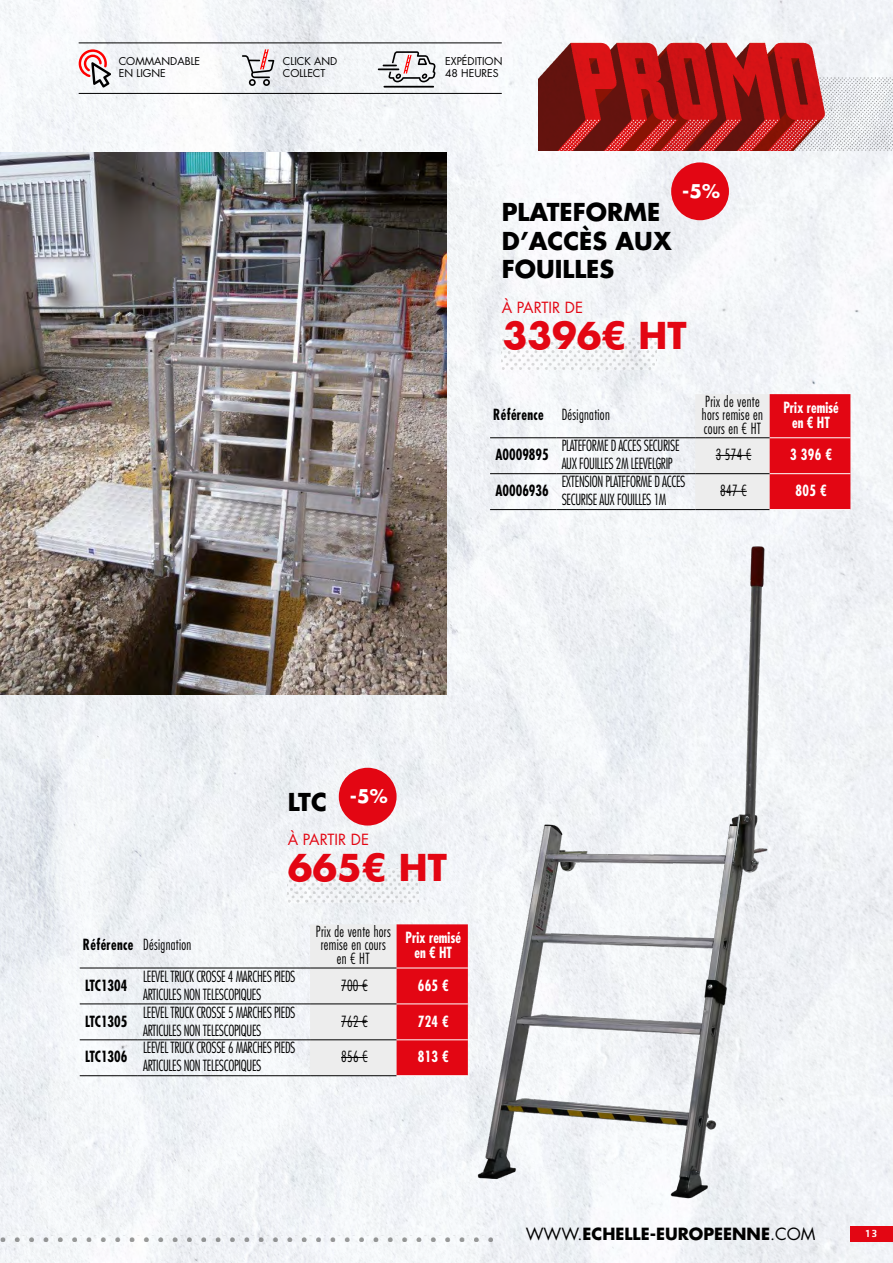
<style>
.page{position:relative;width:893px;height:1263px;background:#fff}
.page>*{position:absolute;margin:0;border:0;box-sizing:border-box;transform-origin:0 0}
.t1{font:700 36px "Futura Std";color:#e30613}
.t2{font:700 24px/28.8px "Futura Std";color:#000}
.t3{font:700 18.45px "Futura Std";color:#fff}
.t4{font:700 16.35px "Futura Std";color:#000}
.t5{font:300 condensed 15px/18px "Futura Std";letter-spacing:-.025em;color:#000;scale:.9 1}
.t6{font:300 condensed 15px/13.5px "Futura Std";letter-spacing:.025em;color:#000;scale:.9 1}
.t7{font:700 condensed 15px/15px "Futura Std";color:#fff;text-align:center;scale:.9 1}
.t8{font:700 condensed 15px "Futura Std";color:#000;scale:.9 1}
.t9{font:15px "Futura Std";color:#e30613}
.t10{font:10.5px/12.6px "Futura Std";color:#000}
.t11{font:900 10.5px "Axia Stencil";color:#fff}
.s1{font-weight:700}
.s2{font-weight:400}
</style>
<div class="page">
<img style="left:0;top:0;width:893px;height:1263px">
<svg style="left:242px;top:49px;width:32px;height:37px"></svg>
<svg style="left:378px;top:51px;width:58px;height:37px"></svg>
<svg style="left:79px;top:49px;width:32px;height:39px"></svg>
<hr style="left:79px;top:93px;width:423px;height:1px;background:#000">
<hr style="left:79px;top:43px;width:423px;height:1px;background:#000">
<img style="left:0;top:153px;width:446px;height:541px">
<img style="left:502px;top:336px;width:154px;height:34px">
<img style="left:457px;top:527px;width:337px;height:681px">
<img style="left:288px;top:868px;width:131px;height:34px">
<hr style="left:490px;top:473px;width:66px;height:1px;background:#000">
<hr style="left:556px;top:473px;width:139px;height:1px;background:#000">
<hr style="left:490px;top:509px;width:66px;height:1px;background:#000">
<hr style="left:556px;top:509px;width:139px;height:1px;background:#000">
<hr style="left:490px;top:437px;width:66px;height:1px;background:#000">
<hr style="left:556px;top:437px;width:139px;height:1px;background:#000">
<svg style="left:695px;top:394px;width:155px;height:116px"></svg>
<hr style="left:80px;top:1003px;width:58px;height:1px;background:#000">
<hr style="left:138px;top:1003px;width:172px;height:1px;background:#000">
<hr style="left:80px;top:1039px;width:58px;height:1px;background:#000">
<hr style="left:138px;top:1039px;width:172px;height:1px;background:#000">
<hr style="left:80px;top:1075px;width:58px;height:1px;background:#000">
<hr style="left:138px;top:1075px;width:172px;height:1px;background:#000">
<hr style="left:80px;top:968px;width:58px;height:1px;background:#000">
<hr style="left:138px;top:968px;width:172px;height:1px;background:#000">
<svg style="left:310px;top:924px;width:158px;height:152px"></svg>
<div style="left:671px;top:162px;width:58px;height:58px;background:#e30613;border-radius:50%"></div>
<div style="left:339px;top:768px;width:58px;height:57px;background:#e30613;border-radius:50%"></div>
<div style="left:850px;top:1226px;width:43px;height:16px;background:#e30613"></div>
<img style="left:0;top:1235px;width:501px;height:7px">
<img style="left:539px;top:43px;width:354px;height:108px">
<img style="left:0;top:43px;width:1px;height:108px">
<p class="t10" style="left:119px;top:55px;width:83px">COMMANDABLE<br>EN LIGNE</p>
<p class="t10" style="left:283px;top:55px;width:56px">CLICK AND<br>COLLECT</p>
<p class="t10" style="left:445px;top:55px;width:59px">EXPÉDITION<br>48 HEURES</p>
<p class="t3" style="left:682px;top:179px;width:39px">-5%</p>
<h2 class="t2" style="left:502px;top:197px;width:171px">PLATEFORME<br>D’ACCÈS AUX<br>FOUILLES</h2>
<p class="t9" style="left:502px;top:298px;width:83px">À PARTIR DE</p>
<h1 class="t1" style="left:503px;top:311px;width:185px">3396€ HT</h1>
<p class="t6" style="left:493px;top:408px;width:131px"><span class="s1">Référence</span> Désignation</p>
<p class="t6" style="left:702px;top:394px;width:69px">Prix de vente hors remise en cours en € HT</p>
<p class="t7" style="left:783px;top:400px;width:63px">Prix remisé en € HT</p>
<p class="t8" style="left:495px;top:446px;width:61px">A0009895</p>
<p class="t5" style="left:562px;top:437px;width:132px">PLATEFORME D ACCES SECURISE<br>AUX FOUILLES 2M LEEVELGRIP</p>
<p class="t5" style="left:716px;top:446px;width:41px">3 574 €</p>
<p class="t7" style="left:790px;top:447px;width:48px">3 396 €</p>
<p class="t8" style="left:495px;top:481px;width:61px">A0006936</p>
<p class="t5" style="left:562px;top:473px;width:139px">EXTENSION PLATEFORME D ACCES<br>SECURISE AUX FOUILLES 1M</p>
<p class="t5" style="left:720px;top:482px;width:31px">847 €</p>
<p class="t7" style="left:796px;top:483px;width:36px">805 €</p>
<p class="t6" style="left:83px;top:938px;width:122px"><span class="s1">Référence</span> Désignation</p>
<p class="t3" style="left:350px;top:784px;width:39px">-5%</p>
<h2 class="t2" style="left:288px;top:787px;width:41px">LTC</h2>
<p class="t9" style="left:288px;top:830px;width:83px">À PARTIR DE</p>
<h1 class="t1" style="left:288px;top:844px;width:161px">665€ HT</h1>
<p class="t6" style="left:316px;top:924px;width:85px;text-align:center">Prix de vente hors remise en cours en € HT</p>
<p class="t7" style="left:405px;top:930px;width:63px">Prix remisé en € HT</p>
<p class="t8" style="left:85px;top:976px;width:49px">LTC1304</p>
<p class="t5" style="left:143px;top:967px;width:171px">LEEVEL TRUCK CROSSE 4 MARCHES PIEDS<br>ARTICULES NON TELESCOPIQUES</p>
<p class="t5" style="left:341px;top:976px;width:31px">700 €</p>
<p class="t7" style="left:418px;top:978px;width:36px">665 €</p>
<p class="t8" style="left:85px;top:1012px;width:49px">LTC1305</p>
<p class="t5" style="left:143px;top:1003px;width:171px">LEEVEL TRUCK CROSSE 5 MARCHES PIEDS<br>ARTICULES NON TELESCOPIQUES</p>
<p class="t5" style="left:341px;top:1012px;width:31px">762 €</p>
<p class="t7" style="left:418px;top:1013px;width:36px">724 €</p>
<p class="t8" style="left:85px;top:1047px;width:49px">LTC1306</p>
<p class="t5" style="left:143px;top:1039px;width:171px">LEEVEL TRUCK CROSSE 6 MARCHES PIEDS<br>ARTICULES NON TELESCOPIQUES</p>
<p class="t5" style="left:341px;top:1048px;width:31px">856 €</p>
<p class="t7" style="left:418px;top:1049px;width:36px">813 €</p>
<p class="t4" style="left:526px;top:1222px;width:291px"><span class="s2">WWW.</span>ECHELLE-EUROPEENNE<span class="s2">.COM</span></p>
<p class="t11" style="left:866px;top:1227px;width:13px">13</p>
</div>
